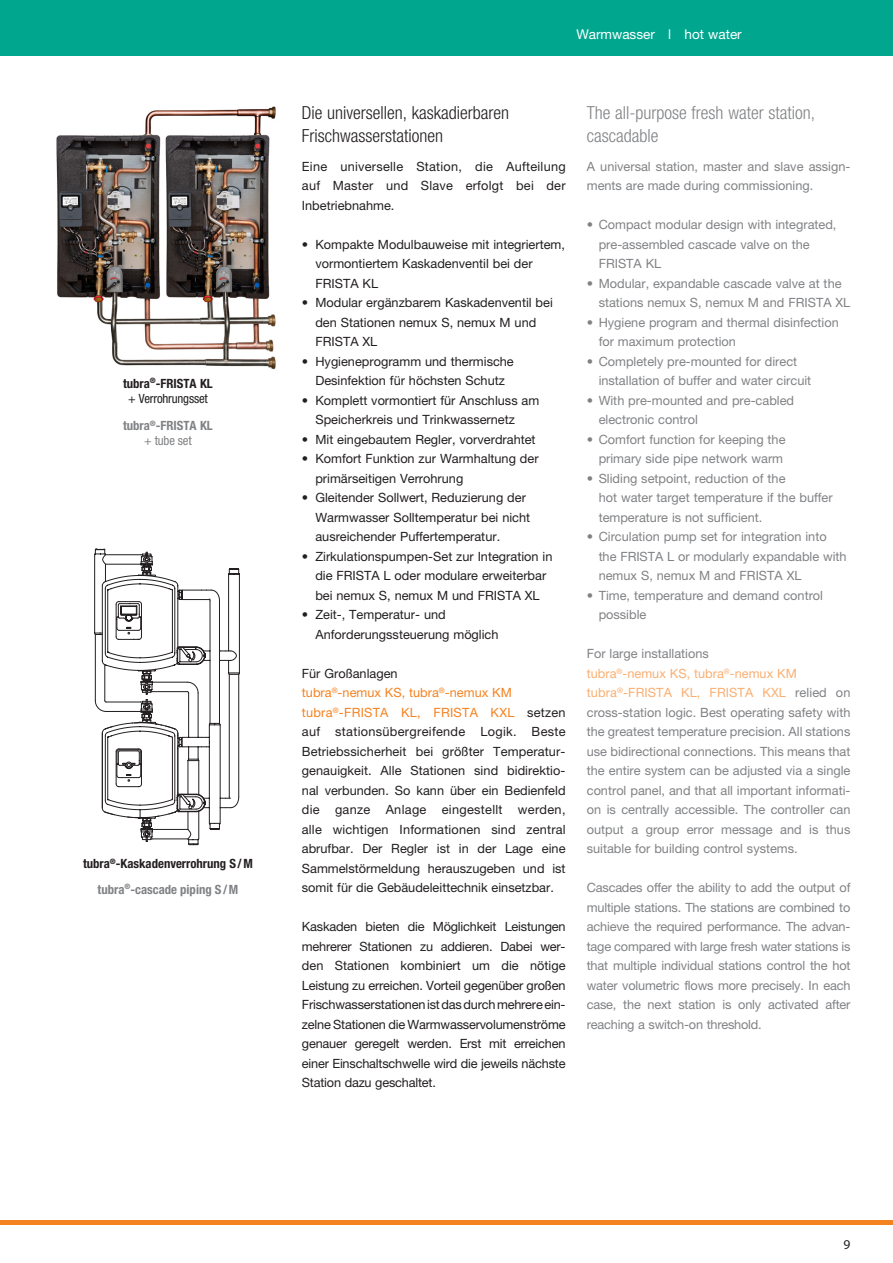
<style>
.page{position:relative;width:893px;height:1263px;background:#fff}
.page>*{position:absolute;margin:0;border:0;box-sizing:border-box;transform-origin:0 0}
.t1{font:300 condensed 18px/22.5px "Helvetica Neue LT Std";color:#231f20}
.t2{font:300 condensed 18px/22.5px "Helvetica Neue LT Std";color:#808285}
.t3{font:13.5px "Helvetica Neue LT Std";color:#fff}
.t4{font:13.5px "Myriad Pro";color:#231f20}
.t5{font:12.75px/19.5px "Helvetica Neue LT Std";color:#231f20}
.t6{font:12.75px/19.5px "Helvetica Neue LT Std";color:#808285}
.t7{font:700 condensed 12.75px "Helvetica Neue LT Std";color:#231f20}
.t8{font:700 condensed 12.75px "Helvetica Neue LT Std";color:#808285}
.t9{font:12.75px "Helvetica Neue LT Std";color:#f58220}
.t10{font:12.75px "Helvetica Neue LT Std";color:#faaf71}
.t11{font:condensed 12.75px "Helvetica Neue LT Std";letter-spacing:-.015em;color:#231f20}
.t12{font:condensed 12.75px "Helvetica Neue LT Std";letter-spacing:-.015em;color:#808285}
.s1{color:#f58220}
.s2{color:#faaf71}
</style>
<div class="page">
<div style="left:0;top:0;width:893px;height:55px;background:#00a78e"></div>
<div style="left:0;top:1220px;width:893px;height:5px;background:#f58220"></div>
<svg style="left:94px;top:549px;width:146px;height:296px"></svg>
<img style="left:56px;top:106px;width:220px;height:264px">
<p class="t7" style="left:123px;top:375px;width:91px">tubra<sup>®</sup>-FRISTA KL</p>
<p class="t11" style="left:128px;top:391px;width:81px">+ Verrohrungsset</p>
<p class="t8" style="left:123px;top:418px;width:91px">tubra<sup>®</sup>-FRISTA KL</p>
<p class="t12" style="left:144px;top:433px;width:49px">+ tube set</p>
<p class="t7" style="left:83px;top:856px;width:171px">tubra<sup>®</sup>-Kaskadenverrohrung S/M</p>
<p class="t8" style="left:98px;top:881px;width:142px">tubra<sup>®</sup>-cascade piping S/M</p>
<p class="t3" style="left:576px;top:27px;width:80px">Warmwasser</p>
<p class="t3" style="left:668px;top:27px;width:4px">l</p>
<p class="t3" style="left:685px;top:27px;width:59px">hot water</p>
<p class="t1" style="left:302px;top:101px;width:209px">Die universellen, kaskadierbaren<br>Frischwasserstationen</p>
<p class="t5" style="left:302px;top:156px;width:265px;text-align:justify">Eine universelle Station, die Aufteilung auf Master und Slave erfolgt bei der Inbetriebnahme.</p>
<p class="t5" style="left:315px;top:234px;width:251px;text-indent:-14px">• Kompakte Modulbauweise mit integriertem, vormontiertem Kaskadenventil bei der<br>FRISTA KL</p>
<p class="t5" style="left:315px;top:293px;width:239px;text-indent:-14px">• Modular ergänzbarem Kaskadenventil bei den Stationen nemux S, nemux M und<br>FRISTA XL</p>
<p class="t5" style="left:302px;top:351px;width:213px;text-align:center">• Hygieneprogramm und thermische<br>Desinfektion für höchsten Schutz</p>
<p class="t5" style="left:315px;top:390px;width:225px;text-indent:-14px">• Komplett vormontiert für Anschluss am<br>Speicherkreis und Trinkwassernetz</p>
<p class="t5" style="left:302px;top:429px;width:235px">• Mit eingebautem Regler, vorverdrahtet</p>
<p class="t5" style="left:315px;top:449px;width:225px;text-indent:-14px">• Komfort Funktion zur Warmhaltung der primärseitigen Verrohrung</p>
<p class="t5" style="left:315px;top:488px;width:216px;text-indent:-14px">• Gleitender Sollwert, Reduzierung der<br>Warmwasser Solltemperatur bei nicht ausreichender Puffertemperatur.</p>
<p class="t5" style="left:302px;top:546px;width:252px;text-align:center">• Zirkulationspumpen-Set zur Integration in die FRISTA L oder modulare erweiterbar bei nemux S, nemux M und FRISTA XL</p>
<p class="t5" style="left:315px;top:605px;width:185px;text-indent:-14px">• Zeit-, Temperatur- und<br>Anforderungssteuerung möglich</p>
<p class="t5" style="left:302px;top:663px;width:97px">Für Großanlagen</p>
<p class="t9" style="left:302px;top:685px;width:211px">tubra<sup>®</sup>-nemux KS, tubra<sup>®</sup>-nemux KM</p>
<p class="t5" style="left:302px;top:702px;width:265px"><span class="s1">tubra</span><sup>®</sup><span class="s1">-FRISTA KL, FRISTA KXL</span> setzen auf stationsübergreifende Logik. Beste Betriebssicherheit bei größter Temperatur&shy;genauigkeit. Alle Stationen sind bidirektio&shy;nal verbunden. So kann über ein Bedienfeld die ganze Anlage eingestellt werden, alle wichtigen Informationen sind zentral abrufbar. Der Regler ist in der Lage eine Sammelstörmeldung herauszugeben und ist somit für die Gebäudeleittechnik einsetzbar.</p>
<p class="t5" style="left:302px;top:917px;width:265px;text-align:justify">Kaskaden bieten die Möglichkeit Leistungen mehrerer Stationen zu addieren. Dabei wer&shy;den Stationen kombiniert um die nötige Leistung zu erreichen. Vorteil gegenüber großen Frischwasserstationen ist das durch mehrere ein&shy;zelne Stationen die Warmwasservolumenströme genauer geregelt werden. Erst mit erreichen einer Einschaltschwelle wird die jeweils nächste Station dazu geschaltet.</p>
<p class="t2" style="left:587px;top:101px;width:230px">The all-purpose fresh water station, cascadable</p>
<p class="t6" style="left:587px;top:156px;width:265px">A universal station, master and slave assign&shy;ments are made during commissioning.</p>
<p class="t6" style="left:599px;top:215px;width:239px;text-indent:-12px">• Compact modular design with integrated, pre-assembled cascade valve on the<br>FRISTA KL</p>
<p class="t6" style="left:599px;top:273px;width:253px;text-indent:-12px">• Modular, expandable cascade valve at the stations nemux S, nemux M and FRISTA XL</p>
<p class="t6" style="left:599px;top:312px;width:242px;text-indent:-12px">• Hygiene program and thermal disinfection for maximum protection</p>
<p class="t6" style="left:599px;top:351px;width:214px;text-indent:-12px">• Completely pre-mounted for direct installation of buffer and water circuit</p>
<p class="t6" style="left:599px;top:390px;width:197px;text-indent:-12px">• With pre-mounted and pre-cabled electronic control</p>
<p class="t6" style="left:587px;top:429px;width:200px;text-align:right">• Comfort function for keeping the primary side pipe network warm</p>
<p class="t6" style="left:599px;top:468px;width:236px;text-indent:-12px">• Sliding setpoint, reduction of the<br>hot water target temperature if the buffer temperature is not sufficient.</p>
<p class="t6" style="left:599px;top:527px;width:249px;text-indent:-12px">• Circulation pump set for integration into the FRISTA L or modularly expandable with nemux S, nemux M and FRISTA XL</p>
<p class="t6" style="left:599px;top:585px;width:226px;text-indent:-12px">• Time, temperature and demand control possible</p>
<p class="t6" style="left:587px;top:644px;width:124px">For large installations</p>
<p class="t10" style="left:587px;top:666px;width:211px">tubra<sup>®</sup>-nemux KS, tubra<sup>®</sup>-nemux KM</p>
<p class="t6" style="left:587px;top:683px;width:265px;text-align:justify"><span class="s2">tubra</span><sup>®</sup><span class="s2">-FRISTA KL, FRISTA KXL</span> relied on cross-station logic. Best operating safety with the greatest temperature precision. All stations use bidirectional connections. This means that the entire system can be adjusted via a single control panel, and that all important informati&shy;on is centrally accessible. The controller can output a group error message and is thus suitable for building control systems.</p>
<p class="t6" style="left:587px;top:878px;width:265px;text-align:justify">Cascades offer the ability to add the output of multiple stations. The stations are combined to achieve the required performance. The advan&shy;tage compared with large fresh water stations is that multiple individual stations control the hot water volumetric flows more precisely. In each case, the next station is only activated after reaching a switch-on threshold.</p>
<p class="t4" style="left:843px;top:1236px;width:8px">9</p>
</div>
